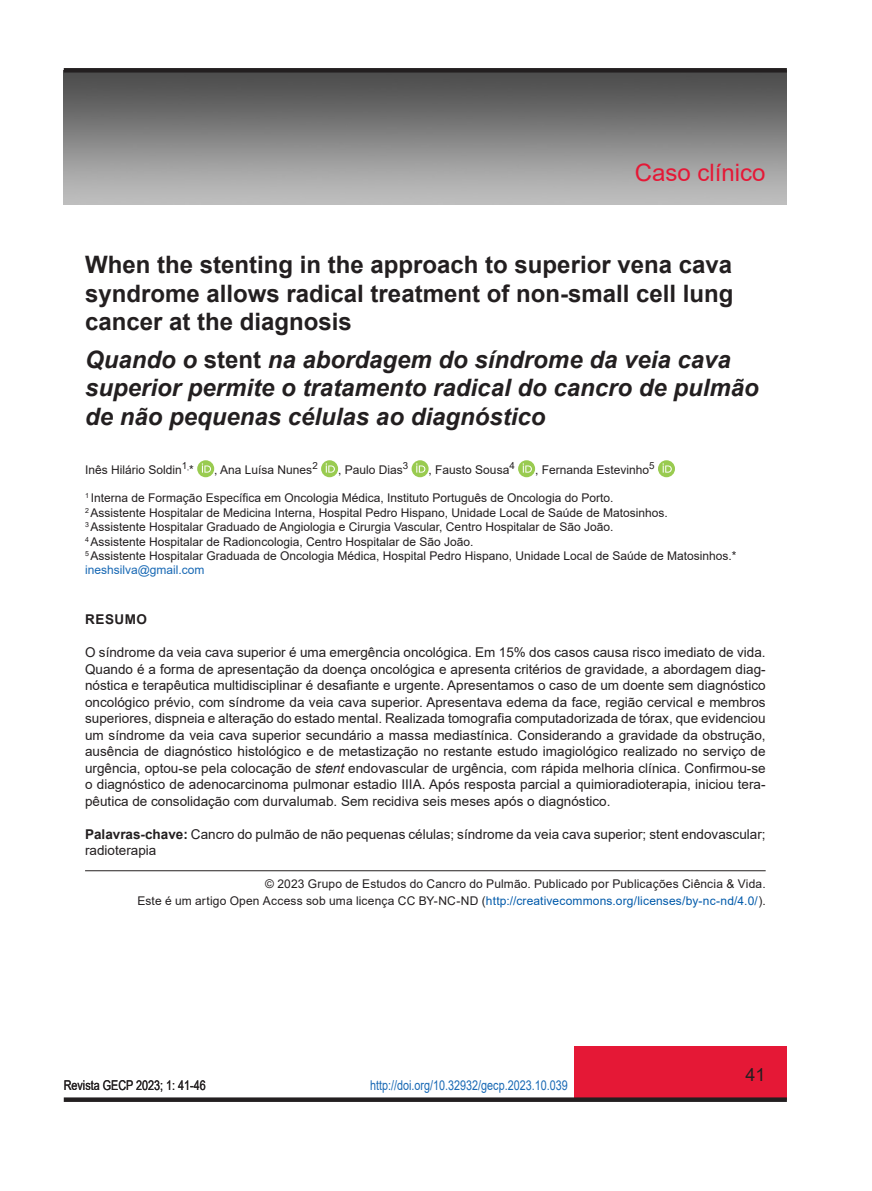
<style>
.page{position:relative;width:872px;height:1191px;background:#fff}
.page>*{position:absolute;margin:0;border:0;box-sizing:border-box;transform-origin:0 0}
.t1{font:italic 700 24px/28.8px "Arial";color:#231f20}
.t2{font:700 24px/28.8px "Arial";color:#231f20;text-align:justify}
.t3{font:24px "Arial";color:#e51836}
.t4{font:18px "Arial";color:#231f20}
.t5{font:13.5px/16.5px "Arial";color:#231f20;text-align:justify}
.t6{font:13.5px "Arial";color:#1768b4;scale:.8 1}
.t7{font:13.5px "Arial";color:#231f20;scale:.8 1}
.t8{font:700 13.5px "Arial";letter-spacing:.035em;color:#231f20}
.t9{font:12px/14.4px "Arial";color:#231f20}
.s1{font-style:normal}
.s2{color:#1768b4}
.s3{font-style:italic}
.s4{font-weight:700}
.s5{color:#015aaa}
</style>
<div class="page">
<div style="left:574px;top:1046px;width:213px;height:53px;background:#e51836"></div>
<div style="left:64px;top:1097px;width:723px;height:5px;background:#231f20"></div>
<img style="left:64px;top:73px;width:723px;height:131px">
<svg style="left:197px;top:460px;width:17px;height:17px"></svg>
<svg style="left:202px;top:463px;width:9px;height:9px"></svg>
<svg style="left:321px;top:460px;width:17px;height:17px"></svg>
<svg style="left:326px;top:463px;width:9px;height:9px"></svg>
<svg style="left:411px;top:460px;width:17px;height:17px"></svg>
<svg style="left:416px;top:463px;width:9px;height:9px"></svg>
<svg style="left:518px;top:460px;width:17px;height:17px"></svg>
<svg style="left:522px;top:463px;width:10px;height:9px"></svg>
<div style="left:658px;top:460px;width:17px;height:17px;background:#99cb50;border-radius:50%"></div>
<svg style="left:662px;top:463px;width:10px;height:9px"></svg>
<hr style="left:85px;top:870px;width:680px;height:1px;background:#231f20">
<div style="left:64px;top:68px;width:723px;height:5px;background:#231f20"></div>
<h1 class="t3" style="left:635px;top:156px;width:132px">Caso clínico</h1>
<h1 class="t2" style="left:85px;top:250px;width:650px">When the stenting in the approach to superior vena cava syndrome allows radical treatment of non-small cell lung cancer at the diagnosis</h1>
<h1 class="t1" style="left:85px;top:345px;width:675px">Quando o <span class="s1">stent</span> na abordagem do síndrome da veia cava superior permite o tratamento radical do cancro de pulmão de não pequenas células ao diagnóstico</h1>
<p class="t9" style="left:85px;top:462px;width:110px">Inês Hilário Soldin<sup>1</sup><sup>,</sup>*</p>
<p class="t9" style="left:214px;top:462px;width:105px">, Ana Luísa Nunes<sup>2</sup></p>
<p class="t9" style="left:338px;top:462px;width:72px">, Paulo Dias<sup>3</sup></p>
<p class="t9" style="left:428px;top:462px;width:88px">, Fausto Sousa<sup>4</sup></p>
<p class="t9" style="left:535px;top:462px;width:121px">, Fernanda Estevinho<sup>5</sup></p>
<p class="t9" style="left:85px;top:491px;width:653px"><sup>1</sup> Interna de Formação Específica em Oncologia Médica, Instituto Português de Oncologia do Porto.<br><sup>2</sup> Assistente Hospitalar de Medicina Interna, Hospital Pedro Hispano, Unidade Local de Saúde de Matosinhos.<br><sup>3</sup> Assistente Hospitalar Graduado de Angiologia e Cirurgia Vascular, Centro Hospitalar de São João.<br><sup>4</sup> Assistente Hospitalar de Radioncologia, Centro Hospitalar de São João.<br><sup>5</sup> Assistente Hospitalar Graduada de Oncologia Médica, Hospital Pedro Hispano, Unidade Local de Saúde de Matosinhos.* <span class="s2">ineshsilva@gmail.com</span></p>
<p class="t8" style="left:85px;top:610px;width:63px">RESUMO</p>
<p class="t5" style="left:85px;top:644px;width:682px">O síndrome da veia cava superior é uma emergência oncológica. Em 15% dos casos causa risco imediato de vida.<br>Quando é a forma de apresentação da doença oncológica e apresenta critérios de gravidade, a abordagem diag&shy;nóstica e terapêutica multidisciplinar é desafiante e urgente. Apresentamos o caso de um doente sem diagnóstico oncológico prévio, com síndrome da veia cava superior. Apresentava edema da face, região cervical e membros superiores, dispneia e alteração do estado mental. Realizada tomografia computadorizada de tórax, que evidenciou um síndrome da veia cava superior secundário a massa mediastínica. Considerando a gravidade da obstrução, ausência de diagnóstico histológico e de metastização no restante estudo imagiológico realizado no serviço de urgência, optou-se pela colocação de <span class="s3">stent</span> endovascular de urgência, com rápida melhoria clínica. Confirmou-se o diagnóstico de adenocarcinoma pulmonar estadio IIIA. Após resposta parcial a quimioradioterapia, iniciou tera&shy;pêutica de consolidação com durvalumab. Sem recidiva seis meses após o diagnóstico.</p>
<p class="t5" style="left:85px;top:825px;width:682px"><span class="s4">Palavras-chave:</span> Cancro do pulmão de não pequenas células; síndrome da veia cava superior; stent endovascular; radioterapia</p>
<p class="t9" style="left:137px;top:875px;width:629px;line-height:16.5px;text-align:right">© 2023 Grupo de Estudos do Cancro do Pulmão. Publicado por Publicações Ciência &amp; Vida.<br>Este é um artigo Open Access sob uma licença CC BY-NC-ND (<span class="s5">http://creativecommons.org/licenses/by-nc-nd/4.0/</span>).</p>
<p class="t7" style="left:64px;top:1076px;width:179px">Revista GECP 2023; 1: 41-46</p>
<p class="t6" style="left:370px;top:1076px;width:248px">http://doi.org/10.32932/gecp.2023.10.039</p>
<h2 class="t4" style="left:745px;top:1062px;width:22px">41</h2>
</div>
